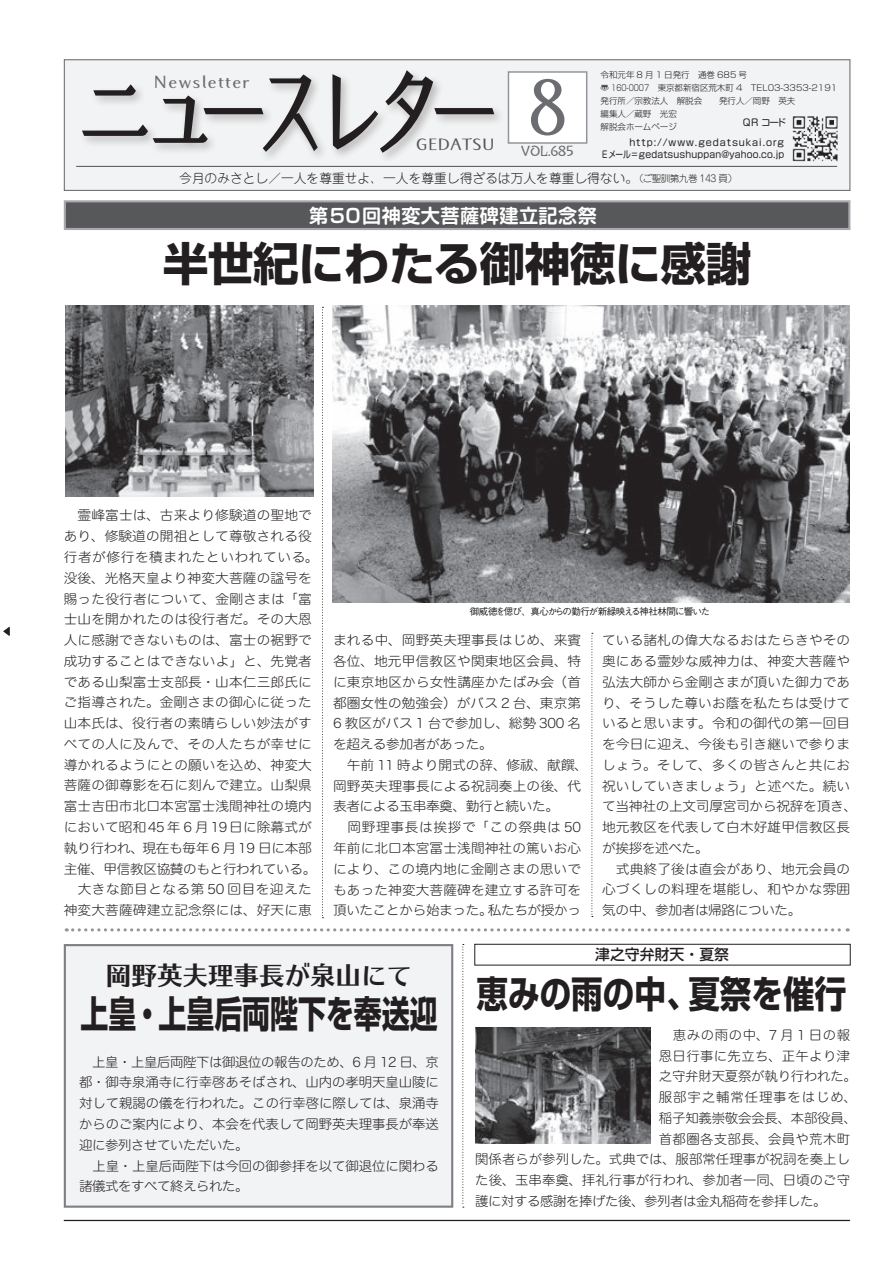
<style>
.page{position:relative;width:893px;height:1263px;background:#fff}
.page>*{position:absolute;margin:0;border:0;box-sizing:border-box;transform-origin:0 0}
.t1{font:700 102px "Echo Std";letter-spacing:-.31em;color:#231f20;scale:.82 1}
.t2{font:700 72.3px "Echo Std";color:#6c6d70}
.t3{font:700 45.75px "Shin Go Pr 5";letter-spacing:-.01em;color:#231f20}
.t4{font:700 37.2px "Shin Go Pr 5";color:#231f20;scale:.75 1}
.t5{font:700 37.2px "Shin Go Pr 5";color:#231f20;scale:.85 1}
.t6{font:25.5px "UD Typos 515 Std";color:#231f20}
.t7{font:700 19.2px "Soft Go Std De";letter-spacing:.025em;color:#fff}
.t8{font:700 15.9px "Echo Std";letter-spacing:.075em;color:#6c6d70;scale:1.15 1}
.t9{font:500 14.85px "Soft Go Std";color:#231f20}
.t10{font:700 14.85px "Echo Std";color:#57585a;scale:1.15 1}
.t11{font:13.8px "Kumoya Std";letter-spacing:-.075em;color:#6c6d70}
.t12{font:13.2px/20.7px "Hira Maru Std W2";letter-spacing:.01em;color:#231f20;scale:1.04 1}
.t13{font:13.2px/20.7px "Hira Maru Std W2";letter-spacing:.01em;color:#231f20}
.t14{font:13.2px "Hira Maru Std W2";letter-spacing:-.015em;color:#231f20}
.t15{font:13.2px "Hira Maru Std W2";letter-spacing:-.03em;color:#231f20}
.t16{font:13.2px "Hira Maru Std W2";letter-spacing:.045em;color:#231f20}
.t17{font:13.2px "Hira Maru Std W2";letter-spacing:.065em;color:#231f20}
.t18{font:300 12.75px "Jun 101 Pro";color:#231f20}
.t19{font:9.6px/11.7px "Soft Go Std";letter-spacing:.02em;color:#231f20;text-align:right}
.t20{font:500 9.6px "Gothic BBB Pr 5";letter-spacing:-.095em;color:#231f20}
.t21{font:9.6px "Koz Min Pro";color:#231f20}
.t22{font:300 8.55px/12.9px "Soft Go Std";letter-spacing:-.005em;color:#231f20}
.s1{font-size:9.6px}
</style>
<div class="page">
<hr style="left:64px;top:1220px;width:786px;height:1px;background:#231f20">
<div style="left:64px;top:59px;width:786px;height:132px;background:#f2f3f4;border:1px solid #6c6d70"></div>
<hr style="left:76px;top:166px;width:761px;height:1px;background:#505052">
<img style="left:793px;top:116px;width:45px;height:27px">
<div style="left:79px;top:68px;width:427px;height:96px;background:#231f20;opacity:.28"></div>
<div style="left:508px;top:71px;width:79px;height:73px;background:#fff;border:1px solid #939598"></div>
<div style="left:64px;top:200px;width:786px;height:30px;background:#57585a;border:2px solid #a8a9ad"></div>
<svg style="left:591px;top:633px;width:2px;height:284px"></svg>
<svg style="left:462px;top:944px;width:2px;height:264px"></svg>
<svg style="left:322px;top:307px;width:1px;height:611px"></svg>
<img style="left:333px;top:306px;width:516px;height:297px">
<div style="left:64px;top:944px;width:389px;height:264px;background:#f2f3f4;border:2px solid #7e8083"></div>
<svg style="left:73px;top:928px;width:775px;height:3px"></svg>
<div style="left:475px;top:944px;width:375px;height:21px;background:#fff;border:1px solid #231f20"></div>
<img style="left:475px;top:1027px;width:175px;height:117px">
<img style="left:65px;top:306px;width:248px;height:190px">
<h1 class="t1" style="left:73px;top:35px;width:529px">ニュースレター</h1>
<p class="t8" style="left:153px;top:70px;width:85px">Newsletter</p>
<h2 class="t2" style="left:527px;top:53px;width:43px">8</h2>
<p class="t11" style="left:521px;top:141px;width:55px">VOL.685</p>
<p class="t10" style="left:416px;top:134px;width:70px">GEDATSU</p>
<p class="t22" style="left:601px;top:68px;width:246px">令和元年 8 月 1 日発行　通巻 685 号<br>〠 160-0007　東京都新宿区荒木町 4　TEL03-3353-2191　発行所／宗教法人　解脱会　　発行人／岡野　英夫　<br>編集人／蔵野　光宏　<br>解脱会ホームページ</p>
<p class="t19" style="left:602px;top:136px;width:183px">http://www.gedatsukai.org<br>Eメール＝gedatsushuppan@yahoo.co.jp</p>
<p class="t19" style="left:743px;top:116px;width:45px">QR コード</p>
<p class="t18" style="left:179px;top:168px;width:560px">今月のみさとし／一人を尊重せよ、一人を尊重し得ざるは万人を尊重し得ない。<span class="s1">（ご聖訓第九巻 143 頁）</span></p>
<h3 class="t7" style="left:309px;top:202px;width:289px">第50回神変大菩薩碑建立記念祭</h3>
<h3 class="t3" style="left:163px;top:227px;width:590px">半世紀にわたる御神徳に感謝</h3>
<p class="t21" style="left:3px;top:624px;width:11px">◀</p>
<p class="t12" style="left:64px;top:505px;width:247px">　霊峰富士は、古来より修験道の聖地であり、修験道の開祖として尊敬される役行者が修行を積まれたといわれている。没後、光格天皇より神変大菩薩の諡号を賜った役行者について、金剛さまは「富士山を開かれたのは役行者だ。その大恩人に感謝できないものは、富士の裾野で成功することはできないよ」と、先覚者である山梨富士支部長・山本仁三郎氏にご指導された。金剛さまの御心に従った山本氏は、役行者の素晴らしい妙法がすべての人に及んで、その人たちが幸せに導かれるようにとの願いを込め、神変大菩薩の御尊影を石に刻んで建立。山梨県富士吉田市北口本宮冨士浅間神社の境内において昭和 45年 6 月 19日に除幕式が執り行われ、現在も毎年6 月19 日に本部主催、甲信教区協賛のもと行われている。　大きな節目となる第 50 回目を迎えた神変大菩薩碑建立記念祭には、好天に恵</p>
<p class="t20" style="left:470px;top:604px;width:242px">御威徳を偲び、真心からの勤行が新緑映える神社林間に響いた</p>
<p class="t12" style="left:333px;top:630px;width:247px">まれる中、岡野英夫理事長はじめ、来賓各位、地元甲信教区や関東地区会員、特に東京地区から女性講座かたばみ会（首都圏女性の勉強会）がバス 2 台、東京第<br>6 教区がバス 1 台で参加し、総勢 300 名を超える参加者があった。<br>　午前 11 時より開式の辞、修祓、献饌、岡野英夫理事長による祝詞奏上の後、代表者による玉串奉奠、勤行と続いた。<br>　岡野理事長は挨拶で「この祭典は 50年前に北口本宮冨士浅間神社の篤いお心により、この境内地に金剛さまの思いでもあった神変大菩薩碑を建立する許可を頂いたことから始まった。私たちが授かっ</p>
<p class="t12" style="left:602px;top:630px;width:247px">ている諸札の偉大なるおはたらきやその奥にある霊妙な威神力は、神変大菩薩や弘法大師から金剛さまが頂いた御力であり、そうした尊いお蔭を私たちは受けていると思います。令和の御代の第一回目を今日に迎え、今後も引き継いで参りましょう。そして、多くの皆さんと共にお祝いしていきましょう」と述べた。続いて当神社の上文司厚宮司から祝辞を頂き、地元教区を代表して白木好雄甲信教区長が挨拶を述べた。<br>　式典終了後は直会があり、地元会員の心づくしの料理を堪能し、和やかな雰囲気の中、参加者は帰路についた。</p>
<h3 class="t6" style="left:106px;top:953px;width:308px">岡野英夫理事長が泉山にて</h3>
<h3 class="t4" style="left:80px;top:985px;width:478px">上皇・上皇后両陛下を奉送迎</h3>
<p class="t13" style="left:79px;top:1051px;width:361px">　上皇・上皇后両陛下は御退位の報告のため、6 月 12 日、京都・御寺泉涌寺に行幸啓あそばされ、山内の孝明天皇山陵に対して親謁の儀を行われた。この行幸啓に際しては、泉涌寺からのご案内により、本会を代表して岡野英夫理事長が奉送迎に参列させていただいた。<br>　上皇・上皇后両陛下は今回の御参拝を以て御退位に関わる諸儀式をすべて終えられた。</p>
<p class="t9" style="left:595px;top:944px;width:135px">津之守弁財天・夏祭</p>
<h3 class="t5" style="left:476px;top:965px;width:437px">恵みの雨の中、夏祭を催行</h3>
<p class="t16" style="left:659px;top:1025px;width:193px">　恵みの雨の中、7 月 1 日の報</p>
<p class="t13" style="left:659px;top:1045px;width:193px">恩日行事に先立ち、正午より津</p>
<p class="t14" style="left:659px;top:1067px;width:199px">之守弁財天夏祭が執り行われた。</p>
<p class="t17" style="left:659px;top:1087px;width:200px">服部宇之輔常任理事をはじめ、</p>
<p class="t14" style="left:659px;top:1108px;width:200px">稲子知義崇敬会会長、本部役員、</p>
<p class="t13" style="left:659px;top:1128px;width:193px">首都圏各支部長、会員や荒木町</p>
<p class="t13" style="left:475px;top:1149px;width:376px">関係者らが参列した。式典では、服部常任理事が祝詞を奏上し</p>
<p class="t13" style="left:475px;top:1170px;width:376px">た後、玉串奉奠、拝礼行事が行われ、参加者一同、日頃のご守</p>
<p class="t15" style="left:475px;top:1191px;width:353px">護に対する感謝を捧げた後、参列者は金丸稲荷を参拝した。</p>
</div>
